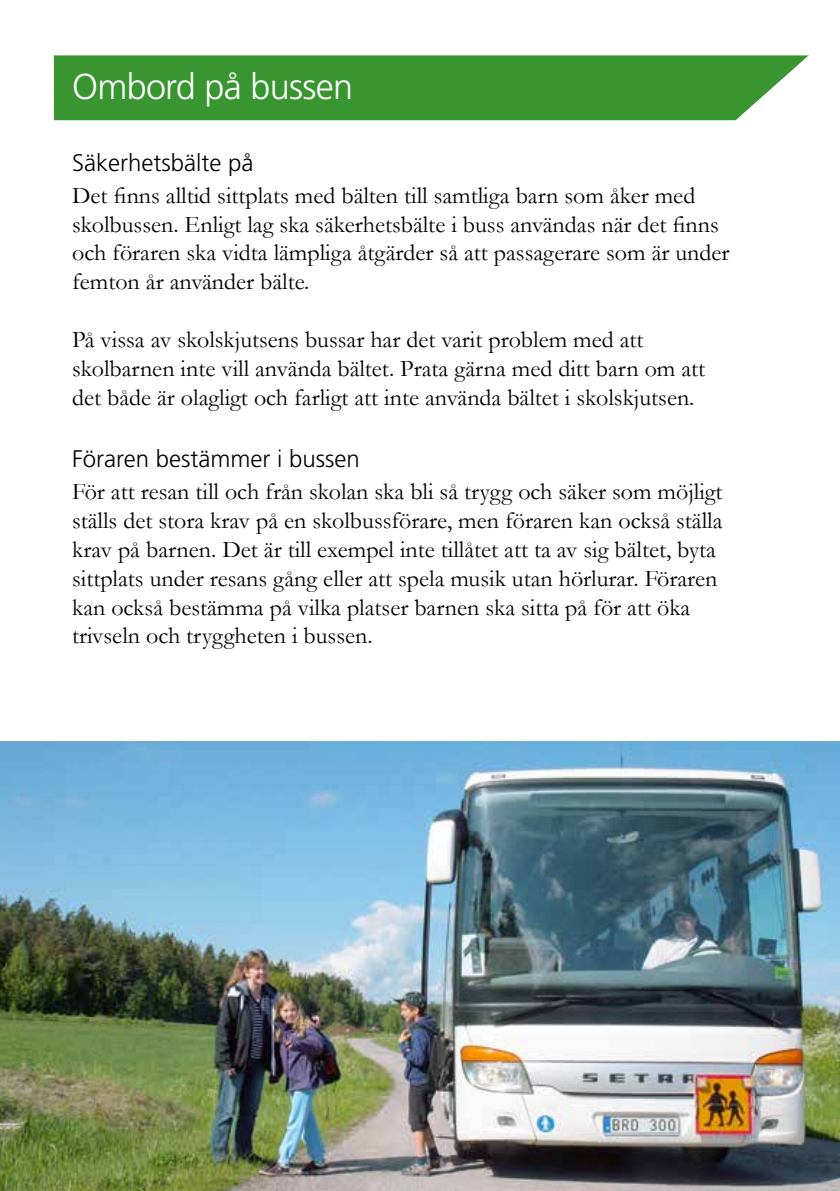
<style>
.page{position:relative;width:840px;height:1191px;background:#fff}
.page>*{position:absolute;margin:0;border:0;box-sizing:border-box;transform-origin:0 0}
.t1{font:300 36px "Frutiger LT Std";letter-spacing:-.02em;color:#fff}
.t2{font:24px/28.8px "Garamond";color:#000}
.t3{font:300 24px "Frutiger LT Std";color:#000}
</style>
<div class="page">
<div style="left:54px;top:55px;width:678px;height:65px;background:#389530"></div>
<svg style="left:732px;top:55px;width:77px;height:66px"></svg>
<img style="left:0;top:741px;width:839px;height:450px">
<h1 class="t1" style="left:72px;top:66px;width:282px">Ombord på bussen</h1>
<p class="t3" style="left:72px;top:149px;width:183px">Säkerhetsbälte på</p>
<p class="t2" style="left:72px;top:180px;width:658px">Det finns alltid sittplats med bälten till samtliga barn som åker med skolbussen. Enligt lag ska säkerhetsbälte i buss användas när det finns och föraren ska vidta lämpliga åtgärder så att passagerare som är under femton år använder bälte.</p>
<p class="t2" style="left:72px;top:324px;width:634px">På vissa av skolskjutsens bussar har det varit problem med att skolbarnen inte vill använda bältet. Prata gärna med ditt barn om att det både är olagligt och farligt att inte använda bältet i skolskjutsen.</p>
<p class="t3" style="left:72px;top:445px;width:289px">Föraren bestämmer i bussen</p>
<p class="t2" style="left:72px;top:477px;width:651px">För att resan till och från skolan ska bli så trygg och säker som möjligt ställs det stora krav på en skolbussförare, men föraren kan också ställa krav på barnen. Det är till exempel inte tillåtet att ta av sig bältet, byta sittplats under resans gång eller att spela musik utan hörlurar. Föraren kan också bestämma på vilka platser barnen ska sitta på för att öka trivseln och tryggheten i bussen.</p>
</div>
